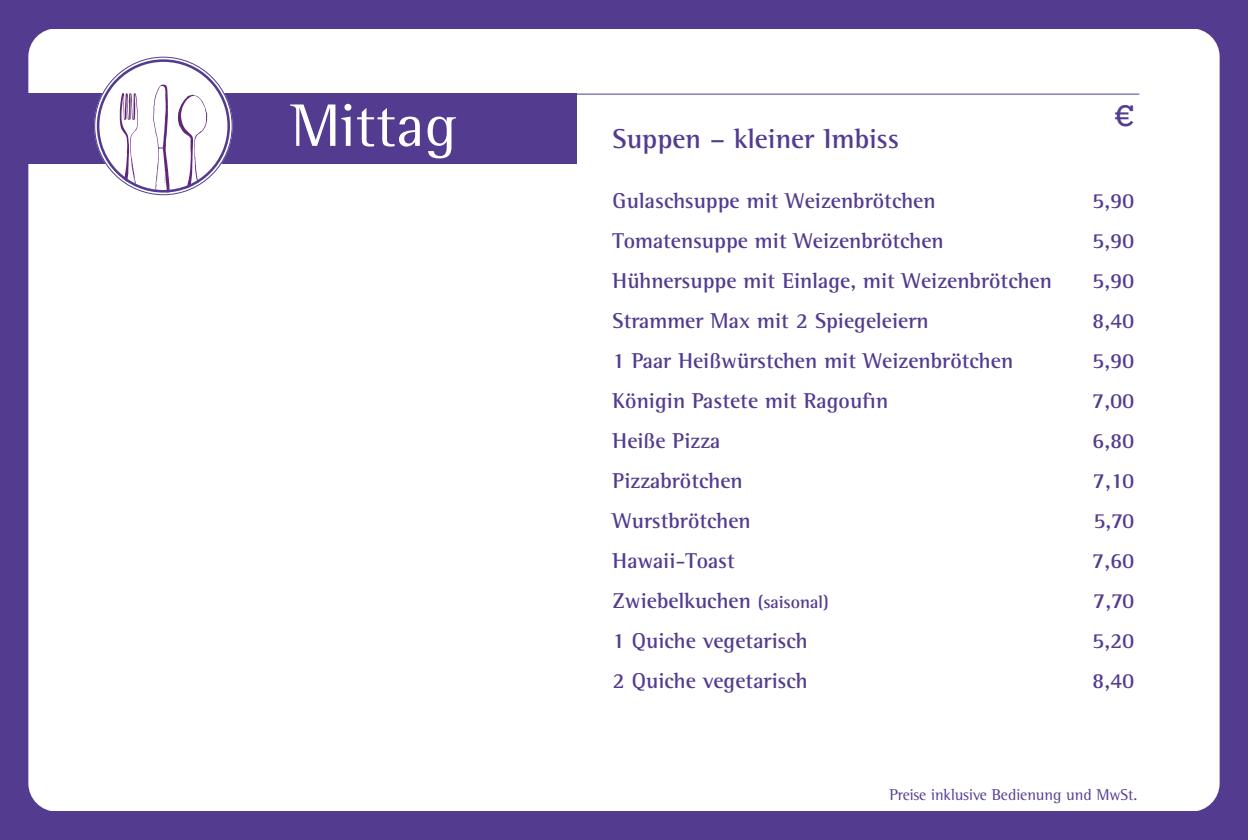
<style>
.page{position:relative;width:1248px;height:840px;background:#fff}
.page>*{position:absolute;margin:0;border:0;box-sizing:border-box;transform-origin:0 0}
.t1{font:61.4px "Rotis Semi Serif";color:#fff}
.t2{font:700 28px "Rotis Semi Serif";color:#533c90}
.t3{font:28px "Rockwell";color:#533c90}
.t4{font:700 22px "Rotis Semi Serif";color:#533c90}
.t5{font:16px "Rotis Semi Serif";color:#533c90}
.s1{font-size:18px}
</style>
<div class="page">
<div style="left:0;top:0;width:103px;height:839px;background:#533c90"></div>
<div style="left:1190px;top:0;width:57px;height:839px;background:#533c90"></div>
<div style="left:28px;top:28px;width:1191px;height:783px;background:#fff;border-radius:28px"></div>
<hr style="left:26px;top:94px;width:1113px;height:1px;background:#533c90">
<div style="left:26px;top:93px;width:550px;height:70px;background:#533c90"></div>
<div style="left:97px;top:59px;width:133px;height:133px;background:#fff;border-radius:50%"></div>
<svg style="left:120px;top:93px;width:18px;height:98px"></svg>
<svg style="left:153px;top:84px;width:17px;height:108px"></svg>
<svg style="left:178px;top:95px;width:29px;height:98px"></svg>
<div style="left:97px;top:59px;width:133px;height:133px;border:3px solid #533c90;border-radius:50%"></div>
<div style="left:0;top:811px;width:1247px;height:28px;background:#533c90"></div>
<div style="left:0;top:0;width:1247px;height:28px;background:#533c90"></div>
<p class="t1" style="left:290px;top:89px;width:168px">Mittag</p>
<p class="t3" style="left:1114px;top:99px;width:22px">€</p>
<p class="t2" style="left:612px;top:122px;width:288px">Suppen – kleiner Imbiss</p>
<p class="t4" style="left:612px;top:187px;width:324px">Gulaschsuppe mit Weizenbrötchen</p>
<p class="t4" style="left:1091px;top:187px;width:44px">5,90</p>
<p class="t4" style="left:612px;top:227px;width:333px">Tomatensuppe mit Weizenbrötchen</p>
<p class="t4" style="left:1091px;top:227px;width:44px">5,90</p>
<p class="t4" style="left:612px;top:267px;width:441px">Hühnersuppe mit Einlage, mit Weizenbrötchen</p>
<p class="t4" style="left:1091px;top:267px;width:44px">5,90</p>
<p class="t4" style="left:612px;top:307px;width:318px">Strammer Max mit 2 Spiegeleiern</p>
<p class="t4" style="left:1091px;top:307px;width:44px">8,40</p>
<p class="t4" style="left:612px;top:347px;width:402px">1 Paar Heißwürstchen mit Weizenbrötchen</p>
<p class="t4" style="left:1091px;top:347px;width:44px">5,90</p>
<p class="t4" style="left:612px;top:387px;width:277px">Königin Pastete mit Ragoufin</p>
<p class="t4" style="left:1091px;top:387px;width:44px">7,00</p>
<p class="t4" style="left:612px;top:427px;width:109px">Heiße Pizza</p>
<p class="t4" style="left:1091px;top:427px;width:44px">6,80</p>
<p class="t4" style="left:612px;top:467px;width:132px">Pizzabrötchen</p>
<p class="t4" style="left:1092px;top:467px;width:43px">7,10</p>
<p class="t4" style="left:612px;top:507px;width:140px">Wurstbrötchen</p>
<p class="t4" style="left:1093px;top:507px;width:43px">5,70</p>
<p class="t4" style="left:612px;top:547px;width:124px">Hawaii-Toast</p>
<p class="t4" style="left:1091px;top:547px;width:44px">7,60</p>
<p class="t4" style="left:612px;top:587px;width:218px">Zwiebelkuchen <span class="s1">(saisonal)</span></p>
<p class="t4" style="left:1093px;top:587px;width:43px">7,70</p>
<p class="t4" style="left:612px;top:627px;width:196px">1 Quiche vegetarisch</p>
<p class="t4" style="left:1091px;top:627px;width:44px">5,20</p>
<p class="t4" style="left:612px;top:667px;width:196px">2 Quiche vegetarisch</p>
<p class="t4" style="left:1091px;top:667px;width:44px">8,40</p>
<p class="t5" style="left:889px;top:784px;width:249px">Preise inklusive Bedienung und MwSt.</p>
</div>
